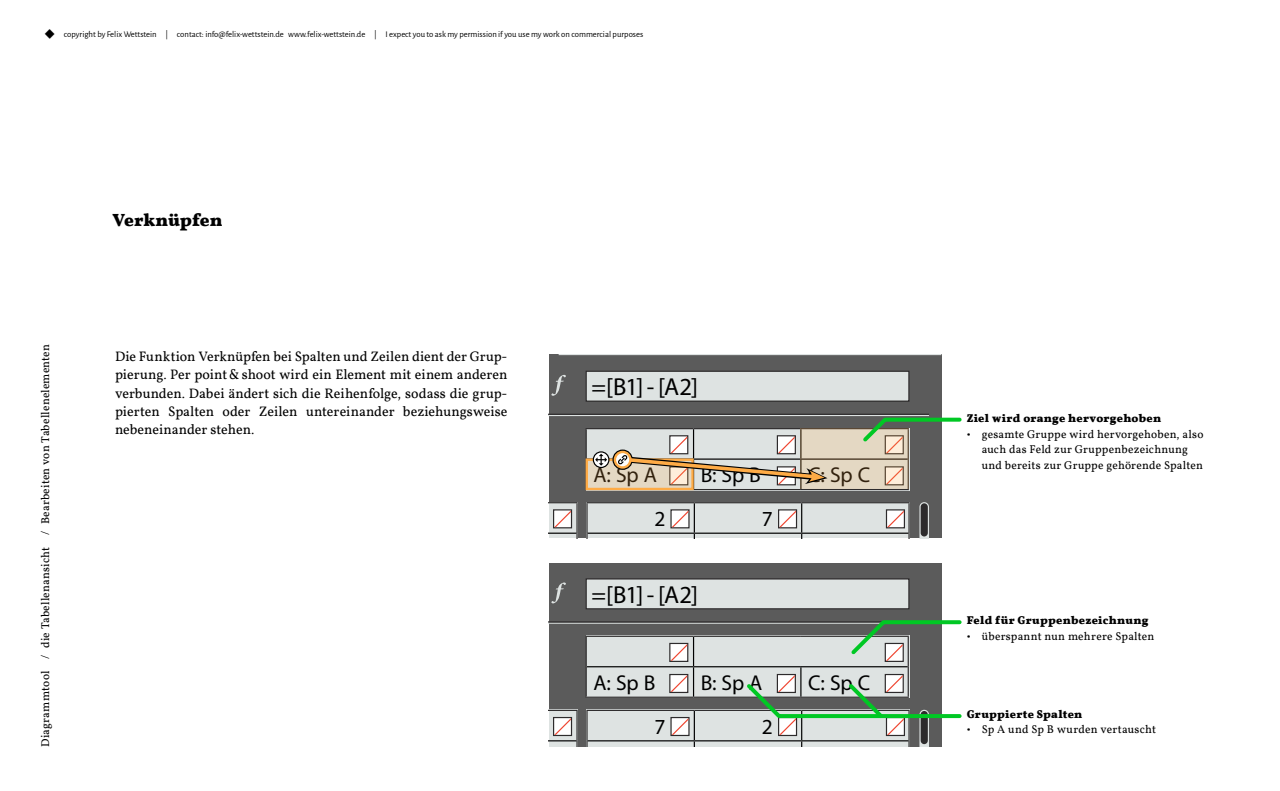
<style>
.page{position:relative;width:1280px;height:791px;background:#fff}
.page>*{position:absolute;margin:0;border:0;box-sizing:border-box;transform-origin:0 0}
.t1{font:24.6px "Myriad Pro";letter-spacing:-.02em;color:#000}
.t2{font:21.5px "Myriad Pro";letter-spacing:-.005em;color:#000}
.t3{font:700 18px "Vollkorn";letter-spacing:-.01em;color:#000}
.t4{font:14px/18.4px "Vollkorn";color:#000;text-align:justify}
.t5{font:11.5px/15.6px "Vollkorn";letter-spacing:.02em;color:#000}
.t6{font:700 11.5px "Vollkorn";letter-spacing:.025em;color:#000}
.t7{font:8.7px "Alegreya Sans";color:#000}
.s1{font-family:"Minion Pro";font-size:24px}
</style>
<div class="page">
<div style="left:549px;top:354px;width:392px;height:184px;background:#5b5b5b"></div>
<hr style="left:559px;top:354px;width:382px;height:1px;background:#dee3e2">
<hr style="left:549px;top:415px;width:380px;height:1px;background:#dee3e2">
<hr style="left:549px;top:414px;width:380px;height:1px;background:#2d2b2c">
<div style="left:586px;top:502px;width:324px;height:36px;background:#dee3e2"></div>
<hr style="left:586px;top:502px;width:108px;height:1px;background:#2d2b2c">
<hr style="left:586px;top:503px;width:2px;height:30px;background:#2d2b2c">
<hr style="left:694px;top:502px;width:108px;height:1px;background:#2d2b2c">
<hr style="left:802px;top:502px;width:108px;height:1px;background:#2d2b2c">
<hr style="left:908px;top:503px;width:2px;height:30px;background:#2d2b2c">
<hr style="left:694px;top:503px;width:1px;height:30px;background:#000">
<hr style="left:801px;top:503px;width:1px;height:30px;background:#000">
<hr style="left:588px;top:533px;width:106px;height:1px;background:#000">
<hr style="left:694px;top:533px;width:108px;height:1px;background:#000">
<hr style="left:802px;top:533px;width:106px;height:1px;background:#000">
<svg style="left:549px;top:503px;width:27px;height:30px"></svg>
<svg style="left:549px;top:502px;width:29px;height:1px"></svg>
<hr style="left:576px;top:503px;width:2px;height:30px;background:#2d2b2c">
<svg style="left:549px;top:533px;width:29px;height:5px"></svg>
<div style="left:586px;top:428px;width:324px;height:62px;background:#dee3e2"></div>
<hr style="left:586px;top:428px;width:108px;height:1px;background:#2d2b2c">
<hr style="left:586px;top:429px;width:1px;height:30px;background:#2d2b2c">
<hr style="left:694px;top:428px;width:107px;height:1px;background:#2d2b2c">
<hr style="left:908px;top:429px;width:1px;height:30px;background:#2d2b2c">
<hr style="left:908px;top:459px;width:1px;height:30px;background:#2d2b2c">
<hr style="left:694px;top:489px;width:107px;height:1px;background:#2d2b2c">
<hr style="left:801px;top:489px;width:108px;height:1px;background:#2d2b2c">
<hr style="left:693px;top:429px;width:1px;height:30px;background:#000">
<div style="left:586px;top:371px;width:323px;height:30px;background:#dee3e2"></div>
<div style="left:586px;top:371px;width:324px;height:31px;border:1px solid #2d2b2c"></div>
<svg style="left:919px;top:502px;width:10px;height:36px"></svg>
<svg style="left:551px;top:375px;width:15px;height:21px"></svg>
<svg style="left:670px;top:509px;width:20px;height:19px"></svg>
<svg style="left:672px;top:510px;width:16px;height:17px"></svg>
<svg style="left:886px;top:509px;width:19px;height:19px"></svg>
<svg style="left:887px;top:510px;width:17px;height:17px"></svg>
<svg style="left:778px;top:509px;width:19px;height:19px"></svg>
<svg style="left:779px;top:510px;width:17px;height:17px"></svg>
<svg style="left:553px;top:509px;width:19px;height:19px"></svg>
<svg style="left:554px;top:510px;width:17px;height:17px"></svg>
<div style="left:669px;top:435px;width:19px;height:19px;background:#525152"></div>
<div style="left:777px;top:435px;width:19px;height:19px;background:#525152"></div>
<div style="left:587px;top:460px;width:106px;height:29px;background:#e4d8c3"></div>
<div style="left:586px;top:459px;width:108px;height:31px;border:2px solid #feab46"></div>
<svg style="left:800px;top:428px;width:108px;height:61px;background:#d9ccb7"></svg>
<div style="left:612px;top:450px;width:21px;height:20px;border:5px solid #000;border-radius:50%"></div>
<svg style="left:593px;top:452px;width:16px;height:15px"></svg>
<div style="left:593px;top:451px;width:17px;height:17px;border:1px solid #000;border-radius:50%"></div>
<svg style="left:595px;top:454px;width:12px;height:12px"></svg>
<div style="left:614px;top:451px;width:18px;height:18px;border:2px solid #feab46;border-radius:50%"></div>
<svg style="left:616px;top:436px;width:211px;height:53px"></svg>
<div style="left:549px;top:563px;width:392px;height:184px;background:#5b5b5b"></div>
<hr style="left:549px;top:623px;width:380px;height:1px;background:#dee3e2">
<hr style="left:549px;top:621px;width:380px;height:2px;background:#2d2b2c">
<div style="left:586px;top:710px;width:324px;height:37px;background:#dee3e2"></div>
<hr style="left:586px;top:710px;width:108px;height:1px;background:#2d2b2c">
<hr style="left:586px;top:711px;width:2px;height:30px;background:#2d2b2c">
<hr style="left:694px;top:710px;width:108px;height:1px;background:#2d2b2c">
<svg style="left:586px;top:741px;width:2px;height:6px"></svg>
<hr style="left:588px;top:740px;width:106px;height:1px;background:#000">
<hr style="left:694px;top:740px;width:108px;height:1px;background:#000">
<svg style="left:694px;top:711px;width:1px;height:36px"></svg>
<div style="left:549px;top:710px;width:28px;height:37px;background:#dee3e2"></div>
<svg style="left:549px;top:710px;width:29px;height:1px"></svg>
<hr style="left:576px;top:711px;width:2px;height:30px;background:#2d2b2c">
<div style="left:586px;top:636px;width:324px;height:62px;background:#dee3e2"></div>
<hr style="left:586px;top:636px;width:108px;height:1px;background:#2d2b2c">
<hr style="left:586px;top:637px;width:1px;height:30px;background:#2d2b2c">
<hr style="left:694px;top:636px;width:107px;height:1px;background:#2d2b2c">
<hr style="left:801px;top:636px;width:108px;height:1px;background:#2d2b2c">
<hr style="left:908px;top:637px;width:1px;height:30px;background:#2d2b2c">
<hr style="left:586px;top:667px;width:1px;height:30px;background:#2d2b2c">
<hr style="left:908px;top:667px;width:1px;height:30px;background:#2d2b2c">
<hr style="left:586px;top:697px;width:108px;height:1px;background:#2d2b2c">
<hr style="left:694px;top:697px;width:107px;height:1px;background:#2d2b2c">
<svg style="left:693px;top:637px;width:1px;height:29px"></svg>
<hr style="left:587px;top:666px;width:107px;height:1px;background:#000">
<hr style="left:694px;top:666px;width:107px;height:1px;background:#000">
<hr style="left:693px;top:667px;width:1px;height:30px;background:#000">
<hr style="left:801px;top:666px;width:107px;height:1px;background:#000">
<hr style="left:800px;top:667px;width:2px;height:30px;background:#000">
<div style="left:586px;top:579px;width:323px;height:30px;background:#dee3e2"></div>
<div style="left:586px;top:578px;width:324px;height:31px;border:1px solid #2d2b2c"></div>
<svg style="left:551px;top:583px;width:15px;height:20px"></svg>
<svg style="left:670px;top:717px;width:20px;height:19px"></svg>
<svg style="left:672px;top:718px;width:16px;height:17px"></svg>
<div style="left:553px;top:717px;width:19px;height:19px;background:#2d2b2c"></div>
<svg style="left:549px;top:718px;width:29px;height:29px"></svg>
<svg style="left:669px;top:643px;width:19px;height:19px"></svg>
<svg style="left:670px;top:644px;width:17px;height:17px"></svg>
<div style="left:885px;top:643px;width:19px;height:19px;background:#2f2e2f"></div>
<svg style="left:669px;top:674px;width:19px;height:19px"></svg>
<svg style="left:670px;top:675px;width:17px;height:17px"></svg>
<div style="left:885px;top:674px;width:19px;height:19px;background:#2d2b2c"></div>
<div style="left:777px;top:674px;width:19px;height:19px;background:#2d2b2c"></div>
<svg style="left:848px;top:618px;width:114px;height:43px"></svg>
<svg style="left:743px;top:675px;width:219px;height:72px"></svg>
<svg style="left:860px;top:416px;width:102px;height:37px"></svg>
<p class="t7" style="left:44px;top:29px;width:601px"><span class="s1">◆</span> copyright by Felix Wettstein | contact: info@felix-wettstein.de www.felix-wettstein.de | I expect you to ask my permission if you use my work on commercial purposes</p>
<p class="t5" style="left:38px;top:747px;width:404px;rotate:-90deg">Diagrammtool / die Tabellenansicht / Bearbeiten von Tabellenelementen</p>
<p class="t3" style="left:113px;top:209px;width:111px">Verknüpfen</p>
<p class="t4" style="left:115px;top:347px;width:394px">Die Funktion Verknüpfen bei Spalten und Zeilen dient der Grup&shy;pierung. Per point&amp;shoot wird ein Element mit einem anderen verbunden. Dabei ändert sich die Reihenfolge, sodass die grup&shy;pierten Spalten oder Zeilen untereinander beziehungsweise nebeneinander stehen.</p>
<h1 class="t1" style="left:592px;top:372px;width:108px">=[B1]-[A2]</h1>
<h2 class="t2" style="left:593px;top:462px;width:65px">A: Sp A</h2>
<h2 class="t2" style="left:701px;top:462px;width:62px">B: Sp B</h2>
<h2 class="t2" style="left:808px;top:462px;width:64px">C: Sp C</h2>
<h2 class="t2" style="left:655px;top:506px;width:13px">2</h2>
<h2 class="t2" style="left:762px;top:506px;width:13px">7</h2>
<h1 class="t1" style="left:592px;top:579px;width:108px">=[B1]-[A2]</h1>
<h2 class="t2" style="left:593px;top:670px;width:64px">A: Sp B</h2>
<h2 class="t2" style="left:701px;top:670px;width:63px">B: Sp A</h2>
<h2 class="t2" style="left:808px;top:670px;width:64px">C: Sp C</h2>
<h2 class="t2" style="left:655px;top:713px;width:13px">7</h2>
<h2 class="t2" style="left:762px;top:713px;width:13px">2</h2>
<p class="t6" style="left:967px;top:411px;width:196px">Ziel wird orange hervorgehoben</p>
<p class="t5" style="left:982px;top:426px;width:223px;text-indent:-15px">• gesamte Gruppe wird hervorgehoben, also auch das Feld zur Gruppenbezeichnung und bereits zur Gruppe gehörende Spalten</p>
<p class="t6" style="left:967px;top:614px;width:183px">Feld für Gruppenbezeichnung</p>
<p class="t5" style="left:967px;top:628px;width:189px">• überspannt nun mehrere Spalten</p>
<p class="t6" style="left:967px;top:707px;width:117px">Gruppierte Spalten</p>
<p class="t5" style="left:967px;top:722px;width:191px">• Sp A und Sp B wurden vertauscht</p>
</div>
